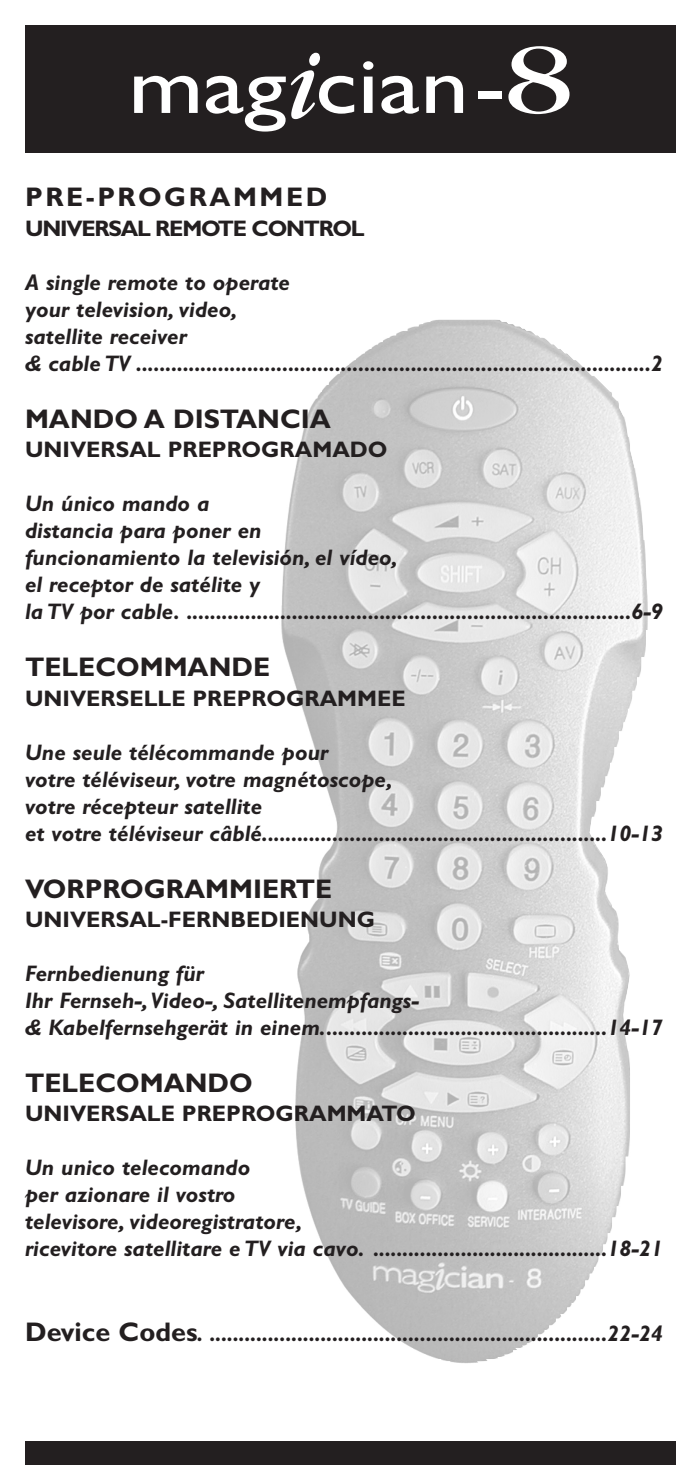
<style>
.page{position:relative;width:700px;height:1465px;background:#fff}
.page>*{position:absolute;margin:0;border:0;box-sizing:border-box;transform-origin:0 0}
.t1{font:81px "Gill Sans";color:#fff;scale:1.2 1}
.t2{font:700 27px "Gill Sans";color:#231f20}
.t3{font:700 27px "Gill Sans";letter-spacing:.095em;color:#231f20}
.t4{font:italic 700 22.5px/27px "Gill Sans";color:#231f20}
.t5{font:700 22.5px "Gill Sans";color:#231f20}
.t6{font:700 22.5px "Gill Sans";letter-spacing:-.055em;color:#231f20}
.s1{font-family:"Garamond";font-style:italic;font-size:103.5px}
.s2{font-family:"Garamond";font-size:105.75px}
.s3{font-style:normal;font-size:27px}
</style>
<div class="page">
<img style="left:281px;top:320px;width:367px;height:1043px">
<div style="left:25px;top:26px;width:651px;height:127px;background:#231f20"></div>
<div style="left:25px;top:1441px;width:651px;height:24px;background:#231f20"></div>
<h1 class="t1" style="left:128px;top:58px;width:371px">mag<span class="s1">i</span>cian-<span class="s2">8</span></h1>
<p class="t3" style="left:25px;top:188px;width:304px">PRE-PROGRAMMED</p>
<p class="t6" style="left:25px;top:220px;width:341px">UNIVERSAL REMOTE CONTROL</p>
<p class="t4" style="left:25px;top:271px;width:639px">A single remote to operate<br>your television, video,<br>satellite receiver<br>&amp; cable TV ........................................................................................2</p>
<p class="t2" style="left:25px;top:409px;width:307px">MANDO A DISTANCIA</p>
<p class="t5" style="left:25px;top:442px;width:364px">UNIVERSAL PREPROGRAMADO</p>
<p class="t4" style="left:25px;top:492px;width:639px">Un único mando a<br>distancia para poner en<br>funcionamiento la televisión, el vídeo,<br>el receptor de satélite y<br>la TV por cable. ............................................................................6-9</p>
<p class="t2" style="left:25px;top:658px;width:247px">TELECOMMANDE</p>
<p class="t5" style="left:25px;top:690px;width:382px">UNIVERSELLE PREPROGRAMMEE</p>
<p class="t4" style="left:25px;top:741px;width:639px">Une seule télécommande pour<br>votre téléviseur, votre magnétoscope,<br>votre récepteur satellite<br>et votre téléviseur câblé...........................................................10-13</p>
<p class="t2" style="left:25px;top:879px;width:309px">VORPROGRAMMIERTE</p>
<p class="t5" style="left:25px;top:911px;width:351px">UNIVERSAL-FERNBEDIENUNG</p>
<p class="t4" style="left:25px;top:962px;width:639px">Fernbedienung für<br>Ihr Fernseh-,Video-, Satellitenempfangs-<br>&amp; Kabelfernsehgerät in einem.................................................14-17</p>
<p class="t2" style="left:25px;top:1073px;width:229px">TELECOMANDO</p>
<p class="t5" style="left:25px;top:1106px;width:392px">UNIVERSALE PREPROGRAMMATO</p>
<p class="t4" style="left:25px;top:1157px;width:639px">Un unico telecomando<br>per azionare il vostro<br>televisore, videoregistratore,<br>ricevitore satellitare e TV via cavo. ........................................18-21</p>
<p class="t4" style="left:25px;top:1322px;width:639px"><span class="s3">Device Codes</span>. ....................................................................22-24</p>
</div>
